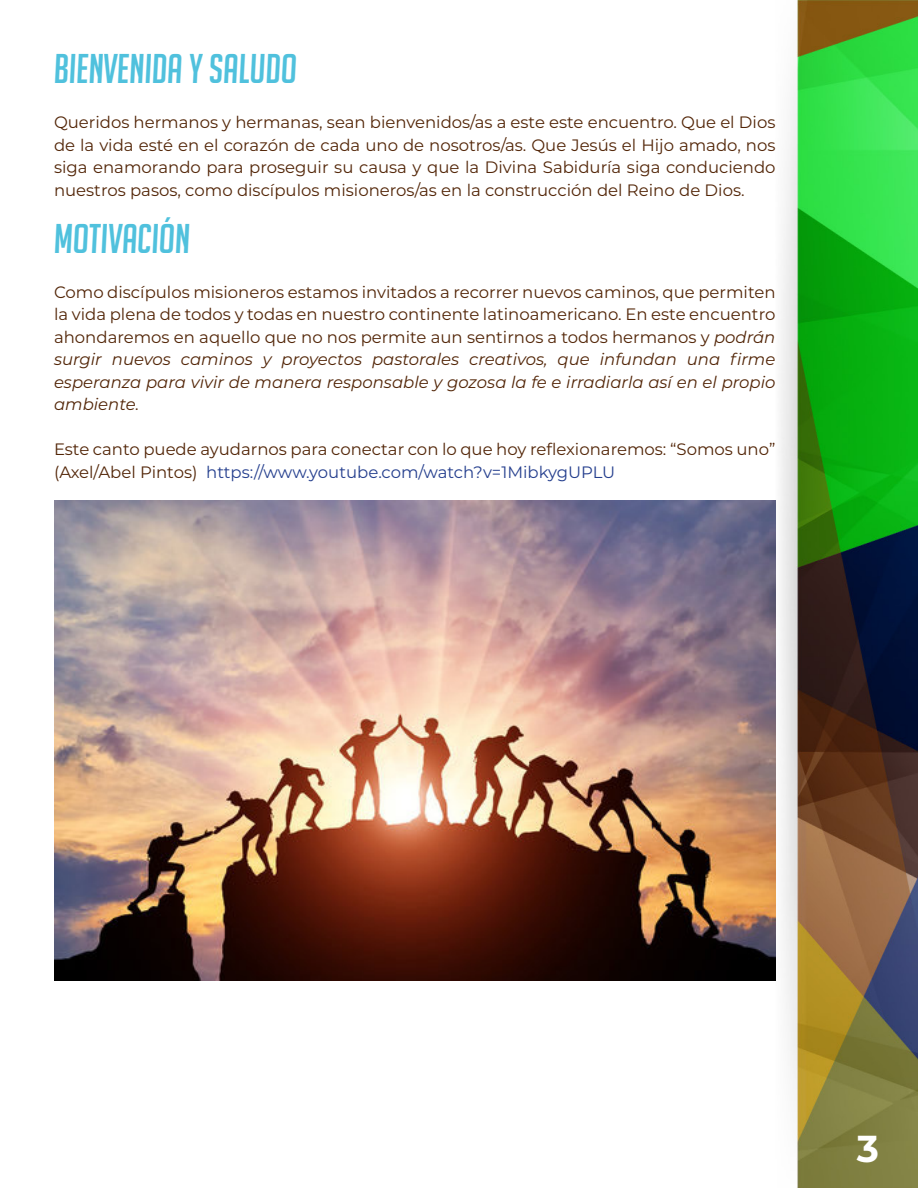
<style>
.page{position:relative;width:918px;height:1188px;background:#fff}
.page>*{position:absolute;margin:0;border:0;box-sizing:border-box;transform-origin:0 0}
.t1{font:italic 40.5px "Big Noodle Titling";color:#50c1dd}
.t2{font:700 37.5px "Montserrat";color:#fff}
.t3{font:16.5px/22.5px "Montserrat";color:#522507;text-align:justify}
.s1{font-style:italic}
.s2{color:#253f8e}
</style>
<div class="page">
<img style="left:780px;top:0;width:138px;height:1188px">
<img style="left:54px;top:500px;width:722px;height:481px">
<p class="t1" style="left:54px;top:47px;width:245px">BIENVENIDA Y SALUDO</p>
<p class="t3" style="left:54px;top:110px;width:723px">Queridos hermanos y hermanas, sean bienvenidos/as a este este encuentro. Que el Dios de la vida esté en el corazón de cada uno de nosotros/as. Que Jesús el Hijo amado, nos siga enamorando para proseguir su causa y que la Divina Sabiduría siga conduciendo nuestros pasos, como discípulos misioneros/as en la construcción del Reino de Dios.</p>
<p class="t1" style="left:54px;top:216px;width:138px">MOTIVACIÓN</p>
<p class="t3" style="left:54px;top:280px;width:723px">Como discípulos misioneros estamos invitados a recorrer nuevos caminos, que permiten la vida plena de todos y todas en nuestro continente latinoamericano. En este encuentro ahondaremos en aquello que no nos permite aun sentirnos a todos hermanos y <span class="s1">podrán surgir nuevos caminos y proyectos pastorales creativos, que infundan una firme esperanza para vivir de manera responsable y gozosa la fe e irradiarla así en el propio ambiente.</span></p>
<p class="t3" style="left:54px;top:437px;width:723px">Este canto puede ayudarnos para conectar con lo que hoy reflexionaremos: “Somos uno” (Axel/Abel Pintos) <span class="s2">https://www.youtube.com/watch?v=1MibkygUPLU</span></p>
<h2 class="t2" style="left:857px;top:1121px;width:24px">3</h2>
</div>
